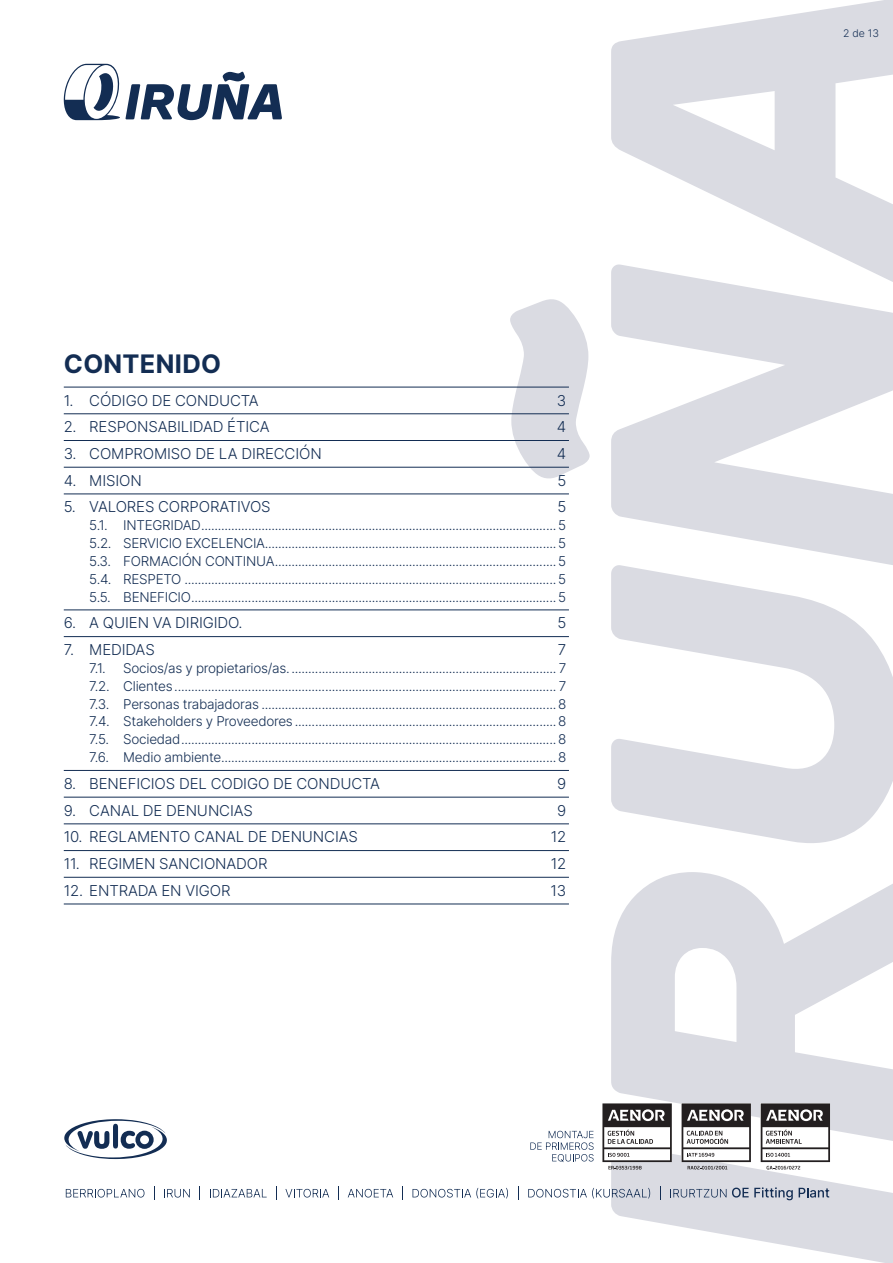
<style>
.page{position:relative;width:893px;height:1263px;background:#fff}
.page>*{position:absolute;margin:0;border:0;box-sizing:border-box;transform-origin:0 0}
.NI{font:700 25.5px "Inter";letter-spacing:.01em;color:#132d53}
.INDICE{font:300 15px "Inter";letter-spacing:-.01em;color:#132d53}
.INDICE_2{font:300 13.5px "Inter";letter-spacing:-.02em;color:#132d53}
.t1{font:300 10.5px "Inter";color:#132d53}
</style>
<div class="page">
<svg style="left:611px;top:872px;width:282px;height:231px;fill:#dadbe2"></svg>
<svg style="left:611px;top:568px;width:282px;height:275px;fill:#dadbe2"></svg>
<svg style="left:510px;top:299px;width:80px;height:180px"></svg>
<svg style="left:611px;top:291px;width:282px;height:277px;fill:#dadbe2"></svg>
<svg style="left:611px;top:0;width:282px;height:291px;fill:#dadbe2"></svg>
<svg style="left:64px;top:64px;width:218px;height:56px"></svg>
<hr style="left:64px;top:387px;width:505px;height:1px;background:#132d53">
<hr style="left:64px;top:413px;width:505px;height:1px;background:#132d53">
<hr style="left:64px;top:440px;width:505px;height:1px;background:#132d53">
<hr style="left:64px;top:467px;width:505px;height:1px;background:#132d53">
<hr style="left:64px;top:494px;width:505px;height:1px;background:#132d53">
<hr style="left:64px;top:610px;width:505px;height:1px;background:#132d53">
<hr style="left:64px;top:636px;width:505px;height:1px;background:#132d53">
<hr style="left:64px;top:770px;width:505px;height:1px;background:#132d53">
<hr style="left:64px;top:797px;width:505px;height:1px;background:#132d53">
<hr style="left:64px;top:824px;width:505px;height:1px;background:#132d53">
<hr style="left:64px;top:850px;width:505px;height:1px;background:#132d53">
<hr style="left:64px;top:877px;width:505px;height:1px;background:#132d53">
<hr style="left:64px;top:904px;width:505px;height:1px;background:#132d53">
<svg style="left:66px;top:1189px;width:78px;height:8px"></svg>
<svg style="left:154px;top:1186px;width:1px;height:14px"></svg>
<svg style="left:164px;top:1189px;width:26px;height:8px"></svg>
<svg style="left:199px;top:1186px;width:1px;height:14px"></svg>
<svg style="left:210px;top:1189px;width:57px;height:8px"></svg>
<svg style="left:276px;top:1186px;width:1px;height:14px"></svg>
<svg style="left:285px;top:1189px;width:44px;height:8px"></svg>
<svg style="left:338px;top:1186px;width:1px;height:14px"></svg>
<svg style="left:348px;top:1189px;width:45px;height:8px"></svg>
<svg style="left:402px;top:1186px;width:1px;height:14px"></svg>
<svg style="left:412px;top:1188px;width:96px;height:10px"></svg>
<svg style="left:518px;top:1186px;width:1px;height:14px"></svg>
<svg style="left:528px;top:1103px;width:365px;height:160px"></svg>
<svg style="left:64px;top:1119px;width:103px;height:40px"></svg>
<p class="NI" style="left:64px;top:345px;width:159px">CONTENIDO</p>
<p class="INDICE" style="left:64px;top:389px;width:196px">1. CÓDIGO DE CONDUCTA</p>
<p class="INDICE" style="left:557px;top:389px;width:11px">3</p>
<p class="INDICE" style="left:64px;top:416px;width:207px">2. RESPONSABILIDAD ÉTICA</p>
<p class="INDICE" style="left:557px;top:416px;width:11px">4</p>
<p class="INDICE" style="left:64px;top:443px;width:259px">3. COMPROMISO DE LA DIRECCIÓN</p>
<p class="INDICE" style="left:557px;top:443px;width:11px">4</p>
<p class="INDICE" style="left:64px;top:469px;width:80px">4. MISION</p>
<p class="INDICE" style="left:557px;top:469px;width:10px">5</p>
<p class="INDICE" style="left:64px;top:496px;width:208px">5. VALORES CORPORATIVOS</p>
<p class="INDICE" style="left:557px;top:496px;width:10px">5</p>
<p class="INDICE_2" style="left:89px;top:515px;width:478px">5.1. INTEGRIDAD.......................................................................................................... 5</p>
<p class="INDICE_2" style="left:89px;top:533px;width:478px">5.2. SERVICIO EXCELENCIA....................................................................................... 5</p>
<p class="INDICE_2" style="left:89px;top:551px;width:478px">5.3. FORMACIÓN CONTINUA.................................................................................... 5</p>
<p class="INDICE_2" style="left:89px;top:569px;width:478px">5.4. RESPETO ............................................................................................................... 5</p>
<p class="INDICE_2" style="left:89px;top:587px;width:478px">5.5. BENEFICIO............................................................................................................. 5</p>
<p class="INDICE" style="left:64px;top:612px;width:180px">6. A QUIEN VA DIRIGIDO.</p>
<p class="INDICE" style="left:557px;top:612px;width:10px">5</p>
<p class="INDICE" style="left:64px;top:639px;width:93px">7. MEDIDAS</p>
<p class="INDICE" style="left:558px;top:639px;width:10px">7</p>
<p class="INDICE_2" style="left:89px;top:658px;width:18px">7.1.</p>
<p class="INDICE_2" style="left:123px;top:658px;width:444px">Socios/as y propietarios/as. ............................................................................... 7</p>
<p class="INDICE_2" style="left:89px;top:676px;width:478px">7.2. Clientes.................................................................................................................. 7</p>
<p class="INDICE_2" style="left:89px;top:694px;width:478px">7.3. Personas trabajadoras ........................................................................................8</p>
<p class="INDICE_2" style="left:89px;top:712px;width:478px">7.4. Stakeholders y Proveedores ..............................................................................8</p>
<p class="INDICE_2" style="left:89px;top:730px;width:478px">7.5. Sociedad................................................................................................................8</p>
<p class="INDICE_2" style="left:89px;top:747px;width:478px">7.6. Medio ambiente....................................................................................................8</p>
<p class="INDICE" style="left:64px;top:772px;width:318px">8. BENEFICIOS DEL CODIGO DE CONDUCTA</p>
<p class="INDICE" style="left:557px;top:772px;width:11px">9</p>
<p class="INDICE" style="left:64px;top:799px;width:191px">9. CANAL DE DENUNCIAS</p>
<p class="INDICE" style="left:557px;top:799px;width:11px">9</p>
<p class="INDICE" style="left:64px;top:826px;width:296px">10. REGLAMENTO CANAL DE DENUNCIAS</p>
<p class="INDICE" style="left:551px;top:826px;width:17px">12</p>
<p class="INDICE" style="left:64px;top:853px;width:205px">11. REGIMEN SANCIONADOR</p>
<p class="INDICE" style="left:551px;top:853px;width:17px">12</p>
<p class="INDICE" style="left:64px;top:879px;width:168px">12. ENTRADA EN VIGOR</p>
<p class="INDICE" style="left:550px;top:879px;width:17px">13</p>
<p class="t1" style="left:843px;top:26px;width:38px">2 de 13</p>
</div>
